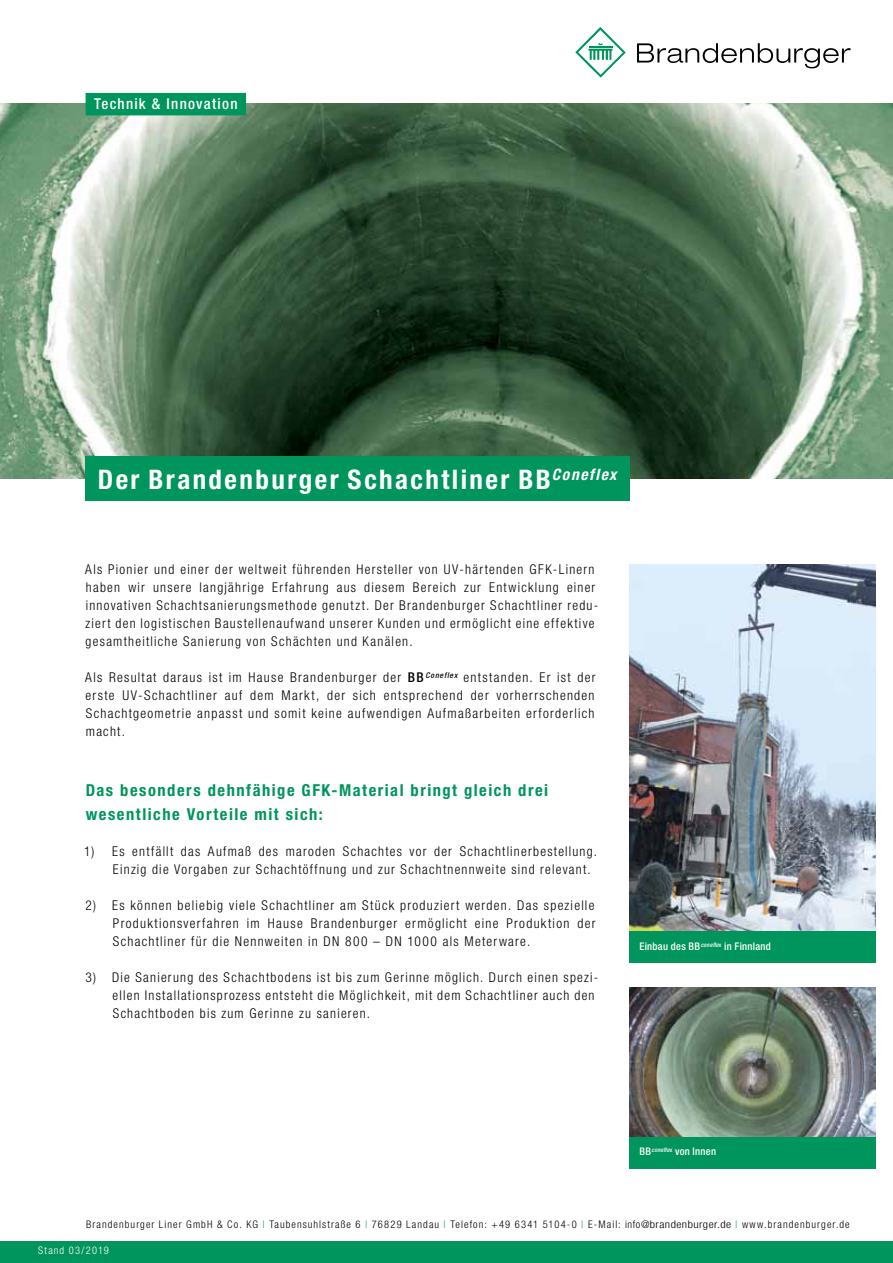
<style>
.page{position:relative;width:893px;height:1263px;background:#fff}
.page>*{position:absolute;margin:0;border:0;box-sizing:border-box;transform-origin:0 0}
.t1{font:700 condensed 27px "Helvetica Neue";letter-spacing:.09em;color:#fff}
.t2{font:700 condensed 16.5px/24px "Helvetica Neue LT Std";letter-spacing:.09em;color:#00955c}
.t3{font:500 condensed 15px "Helvetica Neue";letter-spacing:.085em;color:#fff}
.t4{font:300 condensed 13.5px/18px "Helvetica Neue LT Std";letter-spacing:.095em;color:#000}
.t5{font:300 condensed 10.5px "Helvetica Neue LT Std";letter-spacing:.1em;color:#000}
.t6{font:500 condensed 10.5px "Helvetica Neue LT Std";letter-spacing:.025em;color:#fff}
.t7{font:300 condensed 10.5px "Helvetica Neue";letter-spacing:.11em;color:#fff}
.s1{font-family:"Helvetica Neue LT Std"}
.s2{font-weight:500}
.s3{color:#00955c}
</style>
<div class="page">
<svg style="left:575px;top:27px;width:51px;height:51px"></svg>
<svg style="left:637px;top:43px;width:213px;height:25px"></svg>
<div style="left:0;top:1242px;width:893px;height:21px;background:#00955c"></div>
<div style="left:629px;top:931px;width:247px;height:32px;background:#00955c"></div>
<div style="left:629px;top:1136px;width:247px;height:32px;background:#00955c"></div>
<img style="left:0;top:103px;width:893px;height:375px">
<img style="left:629px;top:564px;width:247px;height:367px">
<img style="left:629px;top:988px;width:247px;height:148px">
<div style="left:86px;top:93px;width:160px;height:22px;background:#00955c"></div>
<div style="left:85px;top:456px;width:544px;height:45px;background:#00955c"></div>
<p class="t3" style="left:94px;top:95px;width:145px">Technik &amp; Innovation</p>
<h1 class="t1" style="left:98px;top:463px;width:520px">Der Brandenburger Schachtliner <span class="s1">BB</span><sup>Coneflex</sup></h1>
<p class="t4" style="left:85px;top:560px;width:515px">Als Pionier und einer der weltweit führenden Hersteller von UV-härtenden GFK-Linern haben wir unsere langjährige Erfahrung aus diesem Bereich zur Entwicklung einer innovativen Schachtsanierungsmethode genutzt. Der Brandenburger Schachtliner redu&shy;ziert den logistischen Baustellenaufwand unserer Kunden und ermöglicht eine effektive gesamtheitliche Sanierung von Schächten und Kanälen.</p>
<p class="t4" style="left:85px;top:668px;width:512px;text-align:justify">Als Resultat daraus ist im Hause Brandenburger der <span class="s2">BB</span><sup>Coneflex</sup> entstanden. Er ist der erste UV-Schachtliner auf dem Markt, der sich entsprechend der vorherrschenden Schachtgeometrie anpasst und somit keine aufwendigen Aufmaßarbeiten erforderlich macht.</p>
<p class="t2" style="left:86px;top:778px;width:464px">Das besonders dehnfähige GFK-Material bringt gleich drei wesentliche Vorteile mit sich:</p>
<p class="t4" style="left:113px;top:842px;width:486px;text-indent:-29px">1) Es entfällt das Aufmaß des maroden Schachtes vor der Schachtlinerbestellung.<br>Einzig die Vorgaben zur Schachtöffnung und zur Schachtnennweite sind relevant.</p>
<p class="t4" style="left:113px;top:896px;width:484px;text-align:justify;text-indent:-27px">2) Es können beliebig viele Schachtliner am Stück produziert werden. Das spezielle Produktionsverfahren im Hause Brandenburger ermöglicht eine Produktion der Schachtliner für die Nennweiten in DN 800 – DN 1000 als Meterware.</p>
<p class="t4" style="left:113px;top:968px;width:487px;text-indent:-27px">3) Die Sanierung des Schachtbodens ist bis zum Gerinne möglich. Durch einen spezi&shy;ellen Installationsprozess entsteht die Möglichkeit, mit dem Schachtliner auch den<br>Schachtboden bis zum Gerinne zu sanieren.</p>
<p class="t6" style="left:639px;top:940px;width:133px">Einbau des BB<sup>conefle</sup><sup>x</sup> in Finnland</p>
<p class="t6" style="left:639px;top:1145px;width:78px">BB<sup>conefle</sup><sup>x</sup> von Innen</p>
<p class="t5" style="left:86px;top:1218px;width:765px">Brandenburger Liner GmbH &amp; Co. KG <span class="s3">|</span> Taubensuhlstraße 6 <span class="s3">|</span> 76829 Landau <span class="s3">|</span> Telefon: +49 6341 5104-0 <span class="s3">|</span> E-Mail: info@brandenburger.de <span class="s3">|</span> www.brandenburger.de</p>
<p class="t7" style="left:38px;top:1245px;width:72px">Stand 03/2019</p>
</div>
